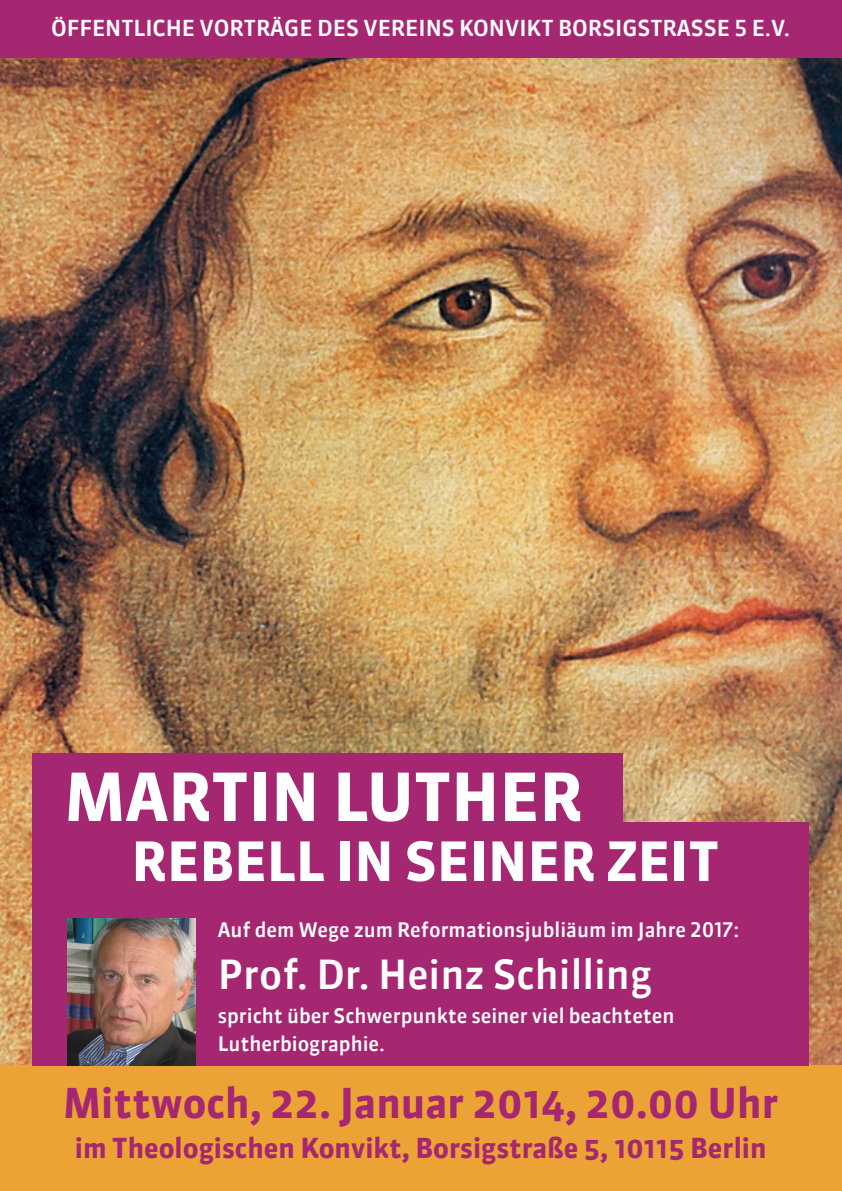
<style>
.page{position:relative;width:842px;height:1191px;background:#fff}
.page>*{position:absolute;margin:0;border:0;box-sizing:border-box;transform-origin:0 0}
.t1{font:700 66px "Sanuk";color:#fff}
.t2{font:700 54px "Sanuk";color:#fff}
.t3{font:700 41px "Sanuk";color:#a52771}
.t4{font:500 40px "Sanuk";color:#fff}
.t5{font:700 27.5px "Sanuk";color:#a52771}
.t6{font:500 22px "Sanuk LF";color:#fff}
.t7{font:500 20px/28px "Sanuk";color:#fff}
.t8{font:500 20px "Sanuk LF";color:#fff}
</style>
<div class="page">
<img style="left:0;top:57px;width:842px;height:1008px">
<div style="left:0;top:1065px;width:842px;height:126px;background:#eca335"></div>
<div style="left:0;top:0;width:842px;height:57px;background:#a52771"></div>
<div style="left:33px;top:753px;width:590px;height:99px;background:#a52771"></div>
<div style="left:33px;top:822px;width:776px;height:243px;background:#a52771"></div>
<img style="left:67px;top:918px;width:128px;height:147px">
<p class="t6" style="left:51px;top:15px;width:740px">ÖFFENTLICHE VORTRÄGE DES VEREINS KONVIKT BORSIGSTRASSE 5 E.V.</p>
<h1 class="t1" style="left:64px;top:758px;width:520px">Martin Luther</h1>
<h2 class="t2" style="left:64px;top:829px;width:651px">Rebell in seiner Zeit</h2>
<p class="t8" style="left:218px;top:917px;width:523px">AUF DEM WEGE ZUM REFORMATIONSJUBLIÄUM IM JAHRE 2017:</p>
<h3 class="t4" style="left:218px;top:950px;width:436px">Prof. Dr. Heinz Schilling</h3>
<p class="t7" style="left:218px;top:1001px;width:458px">spricht über Schwerpunkte seiner viel beachteten<br>Lutherbiographie.</p>
<h3 class="t3" style="left:63px;top:1079px;width:717px">Mittwoch, 22. Januar 2014, 20.00 Uhr</h3>
<h3 class="t5" style="left:75px;top:1132px;width:693px">im Theologischen Konvikt, Borsigstraße 5, 10115 Berlin</h3>
</div>
